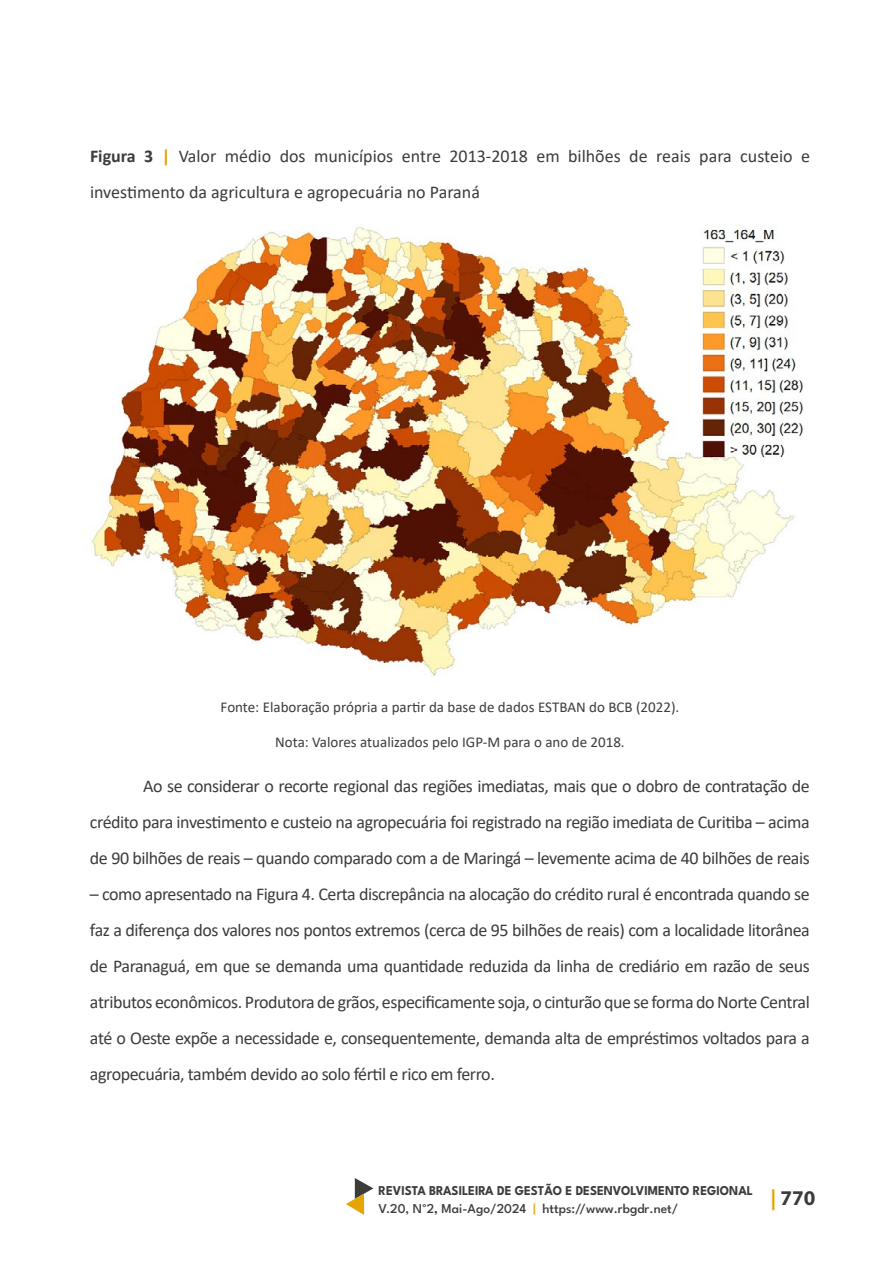
<style>
.page{position:relative;width:891px;height:1262px;background:#fff}
.page>*{position:absolute;margin:0;border:0;box-sizing:border-box;transform-origin:0 0}
.t1{font:700 21px "Myriad Pro";color:#3c3c3b}
.t2{font:18px/36px "Calibri";letter-spacing:-.02em;color:#3c3c3b;text-align:justify}
.t3{font:18px/36px "Calibri";color:#3c3c3b}
.t4{font:15px "Calibri";color:#3c3c3b}
.t5{font:700 13.5px/18px "League Spartan";color:#3c3c3b;scale:.94 1}
.s1{font-weight:700}
.s2{font-weight:700;color:#e6a405}
.s3{font-weight:500}
.s4{font-family:"Calibri";font-weight:400}
.s5{font-weight:600}
.s6{font-weight:500;color:#e6a405}
.s7{color:#e6a405}
</style>
<div class="page">
<svg style="left:346px;top:1178px;width:27px;height:37px"></svg>
<img style="left:92px;top:226px;width:714px;height:450px">
<p class="t3" style="left:90px;top:138px;width:722px"><span class="s1">Figura 3</span> <span class="s2">|</span> Valor médio dos municípios entre 2013-2018 em bilhões de reais para custeio e investimento da agricultura e agropecuária no Paraná</p>
<p class="t4" style="left:221px;top:696px;width:460px">Fonte: Elaboração própria a partir da base de dados ESTBAN do BCB (2022).</p>
<p class="t4" style="left:275px;top:731px;width:351px">Nota: Valores atualizados pelo IGP-M para o ano de 2018.</p>
<p class="t2" style="left:90px;top:768px;width:721px;text-indent:53px">Ao se considerar o recorte regional das regiões imediatas, mais que o dobro de contratação de crédito para investimento e custeio na agropecuária foi registrado na região imediata de Curitiba – acima de 90 bilhões de reais – quando comparado com a de Maringá – levemente acima de 40 bilhões de reais</p>
<p class="t2" style="left:90px;top:876px;width:721px">– como apresentado na Figura 4. Certa discrepância na alocação do crédito rural é encontrada quando se faz a diferença dos valores nos pontos extremos (cerca de 95 bilhões de reais) com a localidade litorânea de Paranaguá, em que se demanda uma quantidade reduzida da linha de crediário em razão de seus atributos econômicos. Produtora de grãos, especificamente soja, o cinturão que se forma do Norte Central até o Oeste expõe a necessidade e, consequentemente, demanda alta de empréstimos voltados para a agropecuária, também devido ao solo fértil e rico em ferro.</p>
<p class="t5" style="left:379px;top:1180px;width:400px">REVISTA BRASILEIRA DE GESTÃO E DESENVOLVIMENTO REGIONAL<br><span class="s3">V.20, N</span><span class="s4">°</span><span class="s3">2</span><span class="s5">,</span> <span class="s3">Mai-Ago/2024</span> <span class="s6">|</span> <span class="s3">https://www.rbgdr.net/</span></p>
<p class="t1" style="left:770px;top:1184px;width:47px"><span class="s7">|</span> 770</p>
</div>
